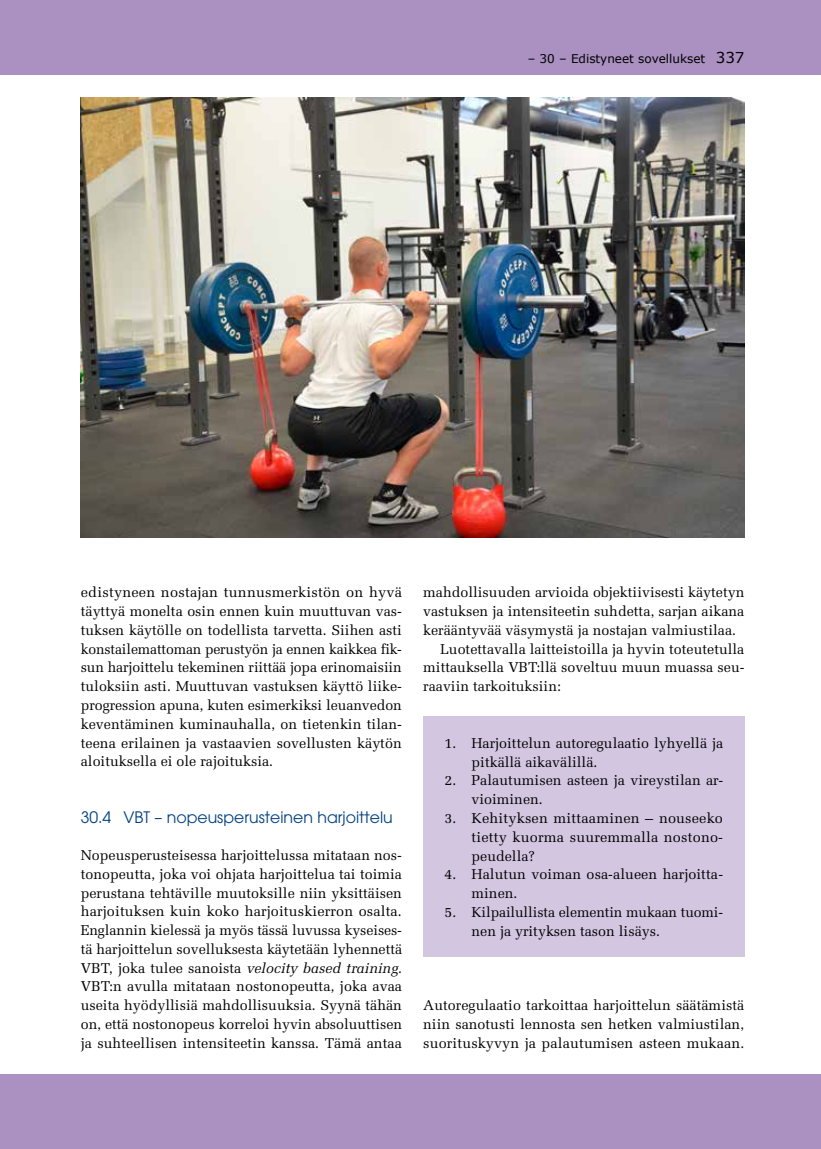
<style>
.page{position:relative;width:821px;height:1149px;background:#fff}
.page>*{position:absolute;margin:0;border:0;box-sizing:border-box;transform-origin:0 0}
.t1{font:15.75px "Avant Garde";color:#004180}
.t2{font:14.25px/18.8px "Melior";color:#000;text-align:justify}
.t3{font:12px "Verdana";color:#000}
.s1{font-size:15px}
.s2{font-style:italic}
</style>
<div class="page">
<div style="left:0;top:0;width:821px;height:74px;background:#ab91c1"></div>
<div style="left:0;top:1074px;width:821px;height:74px;background:#ab91c1"></div>
<div style="left:423px;top:715px;width:321px;height:241px;background:#d3c6e1"></div>
<img style="left:81px;top:98px;width:663px;height:439px">
<p class="t3" style="left:528px;top:50px;width:218px">– 30 – Edistyneet sovellukset <span class="s1">337</span></p>
<p class="t2" style="left:81px;top:583px;width:323px">edistyneen nostajan tunnusmerkistön on hyvä täyttyä monelta osin ennen kuin muuttuvan vas&shy;tuksen käytölle on todellista tarvetta. Siihen asti konstailemattoman perustyön ja ennen kaikkea fik&shy;sun harjoittelu tekeminen riittää jopa erinomaisiin tuloksiin asti. Muuttuvan vastuksen käyttö liike&shy;progression apuna, kuten esimerkiksi leuanvedon keventäminen kuminauhalla, on tietenkin tilan&shy;teena erilainen ja vastaavien sovellusten käytön aloituksella ei ole rajoituksia.</p>
<p class="t1" style="left:81px;top:807px;width:313px">30.4 VBT – nopeusperusteinen harjoittelu</p>
<p class="t2" style="left:81px;top:845px;width:323px">Nopeusperusteisessa harjoittelussa mitataan nos&shy;tonopeutta, joka voi ohjata harjoittelua tai toimia perustana tehtäville muutoksille niin yksittäisen harjoituksen kuin koko harjoituskierron osalta.<br>Englannin kielessä ja myös tässä luvussa kyseises&shy;tä harjoittelun sovelluksesta käytetään lyhennettä VBT, joka tulee sanoista <span class="s2">velocity based training</span>.<br>VBT:n avulla mitataan nostonopeutta, joka avaa useita hyödyllisiä mahdollisuuksia. Syynä tähän on, että nostonopeus korreloi hyvin absoluuttisen ja suhteellisen intensiteetin kanssa. Tämä antaa</p>
<p class="t2" style="left:423px;top:583px;width:323px">mahdollisuuden arvioida objektiivisesti käytetyn</p>
<p class="t2" style="left:423px;top:601px;width:323px">vastuksen ja intensiteetin suhdetta, sarjan aikana</p>
<p class="t2" style="left:423px;top:620px;width:314px">kerääntyvää väsymystä ja nostajan valmiustilaa.</p>
<p class="t2" style="left:440px;top:639px;width:305px">Luotettavalla laitteistoilla ja hyvin toteutetulla</p>
<p class="t2" style="left:423px;top:658px;width:323px">mittauksella VBT:llä soveltuu muun muassa seu-</p>
<p class="t2" style="left:423px;top:676px;width:139px">raaviin tarkoituksiin:</p>
<p class="t2" style="left:471px;top:733px;width:253px;text-indent:-27px">1. Harjoittelun autoregulaatio lyhyellä ja pitkällä aikavälillä.</p>
<p class="t2" style="left:471px;top:771px;width:253px;text-indent:-27px">2. Palautumisen asteen ja vireystilan ar&shy;vioiminen.</p>
<p class="t2" style="left:471px;top:808px;width:253px;text-indent:-27px">3. Kehityksen mittaaminen – nouseeko tietty kuorma suuremmalla nostono&shy;peudella?</p>
<p class="t2" style="left:471px;top:864px;width:253px;text-indent:-27px">4. Halutun voiman osa-alueen harjoitta&shy;minen.</p>
<p class="t2" style="left:471px;top:902px;width:253px;text-indent:-27px">5. Kilpailullista elementin mukaan tuomi&shy;nen ja yrityksen tason lisäys.</p>
<p class="t2" style="left:423px;top:995px;width:322px">Autoregulaatio tarkoittaa harjoittelun säätämistä niin sanotusti lennosta sen hetken valmiustilan, suorituskyvyn ja palautumisen asteen mukaan.</p>
</div>
